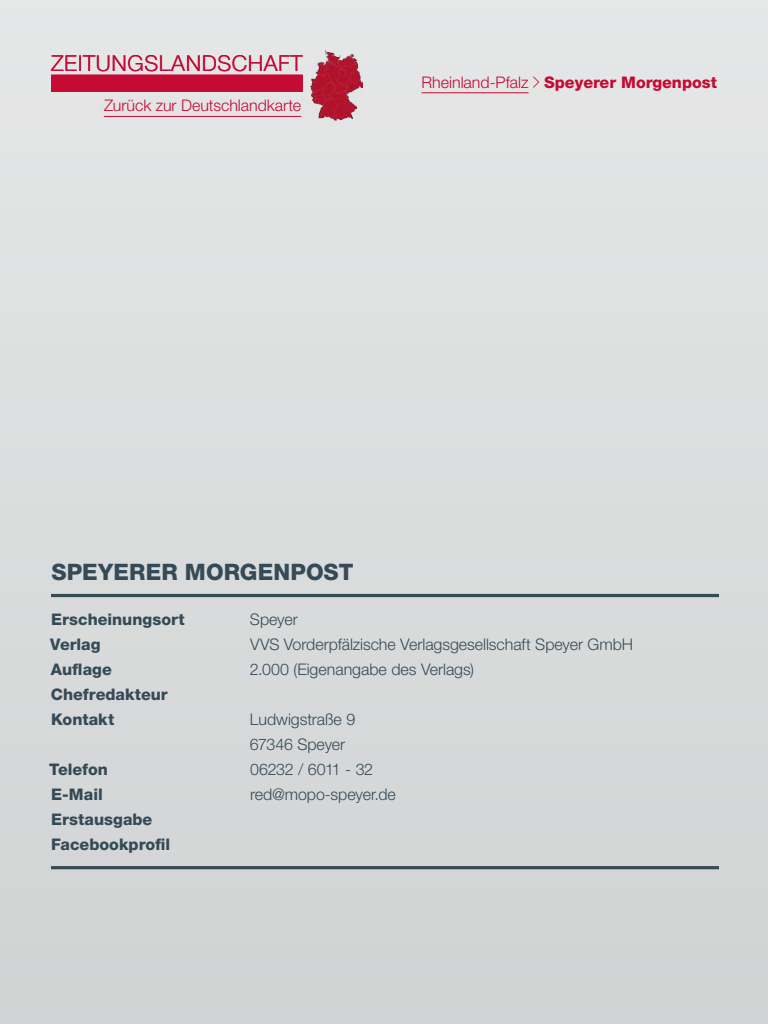
<style>
.page{position:relative;width:768px;height:1024px;background:#dbdcdd}
.page>*{position:absolute;margin:0;border:0;box-sizing:border-box;transform-origin:0 0}
.t1{font:800 22.7px "Helvetica Neue LT Std";letter-spacing:.01em;color:#344b57}
.t2{font:300 22px "Helvetica Neue LT Std";letter-spacing:.025em;color:#c50a33}
.t3{font:300 16px/25px "Helvetica Neue LT Std";letter-spacing:-.005em;color:#344b57}
.t4{font:800 16px/25px "Helvetica Neue LT Std";color:#344b57}
.t5{font:800 16px "Helvetica Neue LT Std";color:#c50a33}
.t6{font:300 16px "Helvetica Neue LT Std";color:#c50a33}
.s1{font-weight:300}
</style>
<div class="page">
<div style="left:51px;top:75px;width:252px;height:17px;background:#c50a33"></div>
<hr style="left:422px;top:92px;width:107px;height:1px;background:#c50a33">
<svg style="left:533px;top:76px;width:7px;height:12px"></svg>
<hr style="left:104px;top:116px;width:197px;height:1px;background:#c50a33">
<img style="left:310px;top:50px;width:53px;height:71px">
<hr style="left:51px;top:594px;width:668px;height:3px;background:#344b57">
<hr style="left:51px;top:866px;width:668px;height:3px;background:#344b57">
<h2 class="t2" style="left:51px;top:49px;width:253px">Zeitungslandschaft</h2>
<p class="t6" style="left:104px;top:96px;width:199px">Zurück zur Deutschlandkarte</p>
<p class="t5" style="left:422px;top:73px;width:297px"><span class="s1">Rheinland-Pfalz</span> Speyerer Morgenpost</p>
<h1 class="t1" style="left:51px;top:559px;width:304px">Speyerer Morgenpost</h1>
<p class="t4" style="left:51px;top:607px;width:175px">Erscheinungsort <span class="s1">S</span></p>
<p class="t3" style="left:260px;top:606px;width:39px">peyer</p>
<p class="t4" style="left:50px;top:632px;width:52px">Verlag</p>
<p class="t3" style="left:250px;top:631px;width:382px">VVS Vorderpfälzische Verlagsgesellschaft Speyer GmbH</p>
<p class="t4" style="left:51px;top:657px;width:62px">Auflage</p>
<p class="t3" style="left:250px;top:656px;width:226px">2.000 (Eigenangabe des Verlags)</p>
<p class="t4" style="left:51px;top:682px;width:118px">Chefredakteur<br>Kontakt</p>
<p class="t3" style="left:250px;top:706px;width:107px">Ludwigstraße 9<br>67346 Speyer</p>
<p class="t4" style="left:49px;top:757px;width:60px">Telefon</p>
<p class="t3" style="left:250px;top:756px;width:125px">06232 / 6011 - 32</p>
<p class="t4" style="left:51px;top:782px;width:53px">E-Mail</p>
<p class="t3" style="left:250px;top:781px;width:147px">red@mopo-speyer.de</p>
<p class="t4" style="left:51px;top:807px;width:121px">Erstausgabe<br>Facebookprofil</p>
</div>
